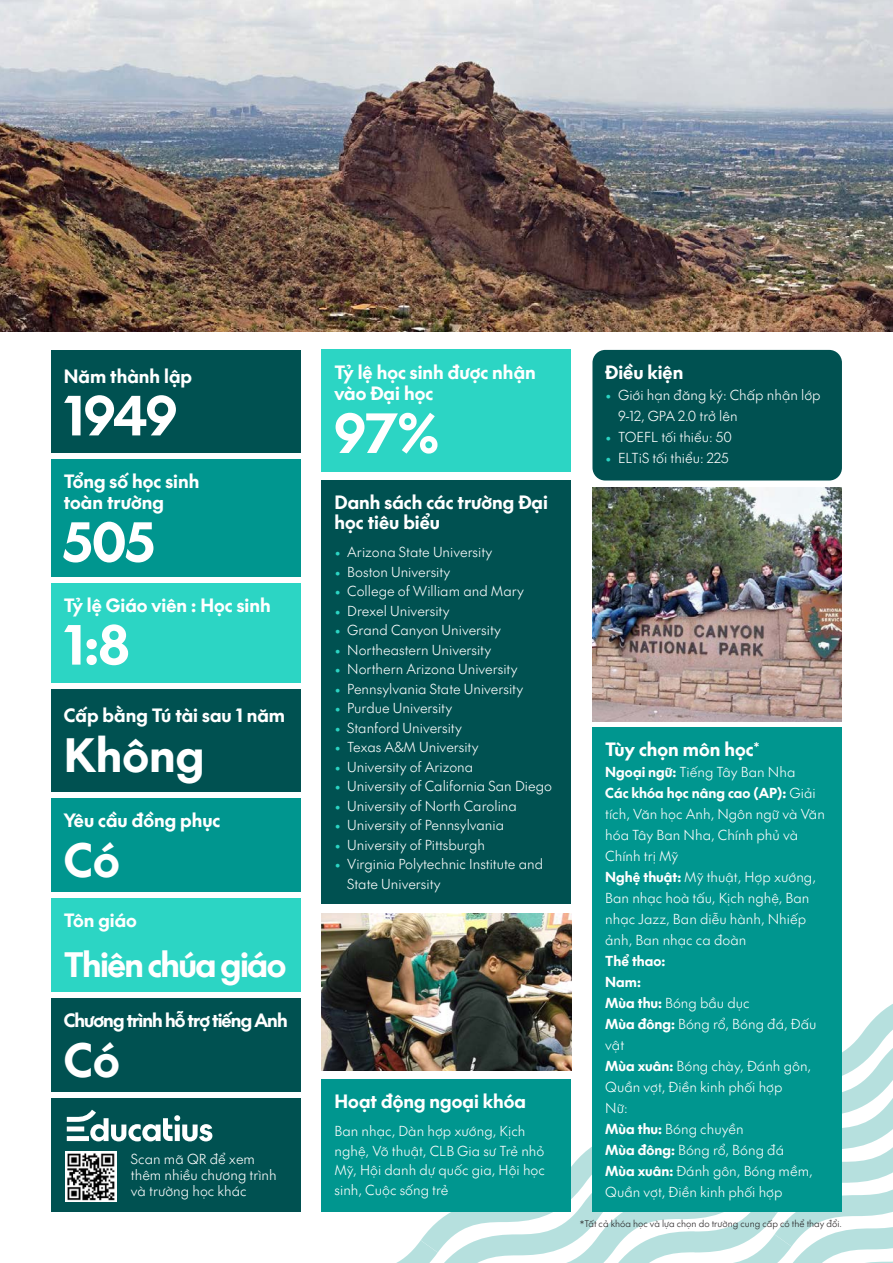
<style>
.page{position:relative;width:893px;height:1263px;background:#fff}
.page>*{position:absolute;margin:0;border:0;box-sizing:border-box;transform-origin:0 0}
.t1{font:52.5px "SVN The Future Bold";letter-spacing:-.005em;color:#fff}
.t2{font:45px "SVN The Future Bold";color:#fff}
.t3{font:33px "SVN The Future Bold";letter-spacing:-.05em;color:#fff}
.t4{font:18px/19.5px "SVN The Future Bold";color:#fff}
.t5{font:18px "SVN The Future Bold";letter-spacing:-.05em;color:#fff}
.t6{font:13.5px/21px "SVN The Future Light";color:#fff}
.t7{font:13.5px "SVN The Future Bold";color:#fff}
.Student_options{font:9px "SVN The Future Light";color:#231f20}
.s1{font-family:"The Future";font-weight:300;color:#2cd5c4}
.s2{font-family:"SVN The Future Bold"}
</style>
<div class="page">
<svg style="left:389px;top:992px;width:504px;height:271px"></svg>
<div style="left:322px;top:480px;width:249px;height:424px;background:#005151"></div>
<div style="left:592px;top:350px;width:250px;height:130px;background:#005151;border-radius:13px"></div>
<div style="left:592px;top:727px;width:250px;height:485px;background:#00968f"></div>
<div style="left:322px;top:1079px;width:249px;height:133px;background:#00968f"></div>
<div style="left:322px;top:350px;width:249px;height:122px;background:#2cd5c4"></div>
<div style="left:51px;top:459px;width:249px;height:118px;background:#00968f"></div>
<div style="left:51px;top:583px;width:249px;height:100px;background:#2cd5c4"></div>
<div style="left:51px;top:689px;width:249px;height:103px;background:#005151"></div>
<div style="left:51px;top:898px;width:249px;height:94px;background:#2cd5c4"></div>
<div style="left:51px;top:798px;width:249px;height:94px;background:#00968f"></div>
<div style="left:51px;top:350px;width:249px;height:102px;background:#005151"></div>
<div style="left:51px;top:1098px;width:249px;height:114px;background:#005151"></div>
<img style="left:66px;top:1151px;width:51px;height:51px">
<svg style="left:67px;top:1110px;width:145px;height:31px"></svg>
<div style="left:51px;top:998px;width:249px;height:94px;background:#005151"></div>
<img style="left:0;top:0;width:893px;height:332px">
<img style="left:592px;top:487px;width:250px;height:234px">
<img style="left:322px;top:914px;width:249px;height:156px">
<p class="t4" style="left:64px;top:365px;width:130px">Năm thành lập</p>
<p class="t1" style="left:64px;top:373px;width:115px">1949</p>
<p class="t4" style="left:64px;top:470px;width:137px">Tổng số học sinh</p>
<p class="t4" style="left:64px;top:491px;width:102px">toàn trường</p>
<p class="t1" style="left:64px;top:500px;width:92px">505</p>
<p class="t4" style="left:64px;top:594px;width:208px">Tỷ lệ Giáo viên : Học sinh</p>
<p class="t1" style="left:64px;top:602px;width:67px">1:8</p>
<p class="t4" style="left:64px;top:704px;width:223px">Cấp bằng Tú tài sau 1 năm</p>
<p class="t2" style="left:64px;top:719px;width:142px">Không</p>
<p class="t4" style="left:64px;top:809px;width:158px">Yêu cầu đồng phục</p>
<p class="t2" style="left:64px;top:823px;width:57px">Có</p>
<p class="t4" style="left:64px;top:909px;width:75px">Tôn giáo</p>
<p class="t3" style="left:64px;top:938px;width:224px">Thiên chúa giáo</p>
<p class="t5" style="left:64px;top:1006px;width:225px">Chương trình hỗ trợ tiếng Anh</p>
<p class="t2" style="left:64px;top:1023px;width:57px">Có</p>
<p class="t6" style="left:131px;top:1150px;width:147px;line-height:16.2px">Scan mã QR để xem thêm nhiều chương trình và trường học khác</p>
<p class="t4" style="left:334px;top:360px;width:203px;line-height:21.6px">Tỷ lệ học sinh được nhận vào Đại học</p>
<p class="t1" style="left:334px;top:391px;width:106px">97%</p>
<p class="t4" style="left:334px;top:491px;width:215px">Danh sách các trường Đại học tiêu biểu</p>
<p class="t6" style="left:334px;top:541px;width:159px"><span class="s1">•</span> Arizona State University</p>
<p class="t6" style="left:334px;top:560px;width:117px"><span class="s1">•</span> Boston University</p>
<p class="t6" style="left:334px;top:580px;width:191px"><span class="s1">•</span> College of William and Mary</p>
<p class="t6" style="left:334px;top:599px;width:117px"><span class="s1">•</span> Drexel University</p>
<p class="t6" style="left:334px;top:619px;width:168px"><span class="s1">•</span> Grand Canyon University</p>
<p class="t6" style="left:334px;top:638px;width:158px"><span class="s1">•</span> Northeastern University</p>
<p class="t6" style="left:334px;top:658px;width:184px"><span class="s1">•</span> Northern Arizona University</p>
<p class="t6" style="left:334px;top:677px;width:190px"><span class="s1">•</span> Pennsylvania State University</p>
<p class="t6" style="left:334px;top:697px;width:119px"><span class="s1">•</span> Purdue University</p>
<p class="t6" style="left:334px;top:716px;width:129px"><span class="s1">•</span> Stanford University</p>
<p class="t6" style="left:334px;top:736px;width:146px"><span class="s1">•</span> Texas A&amp;M University</p>
<p class="t6" style="left:334px;top:755px;width:140px"><span class="s1">•</span> University of Arizona</p>
<p class="t6" style="left:334px;top:775px;width:219px"><span class="s1">•</span> University of California San Diego</p>
<p class="t6" style="left:334px;top:794px;width:184px"><span class="s1">•</span> University of North Carolina</p>
<p class="t6" style="left:334px;top:814px;width:171px"><span class="s1">•</span> University of Pennsylvania</p>
<p class="t6" style="left:334px;top:833px;width:152px"><span class="s1">•</span> University of Pittsburgh</p>
<p class="t6" style="left:347px;top:853px;width:197px;line-height:19.5px;text-indent:-13px"><span class="s1">•</span> Virginia Polytechnic Institute and<br>State University</p>
<p class="t4" style="left:334px;top:1090px;width:193px">Hoạt động ngoại khóa</p>
<p class="t6" style="left:334px;top:1120px;width:212px;line-height:19.5px">Ban nhạc, Dàn hợp xướng, Kịch nghệ, Võ thuật, CLB Gia sư Trẻ nhỏ<br>Mỹ, Hội danh dự quốc gia, Hội học sinh, Cuộc sống trẻ</p>
<p class="t4" style="left:605px;top:361px;width:80px">Điều kiện</p>
<p class="t6" style="left:618px;top:383px;width:204px;text-indent:-13px"><span class="s1">•</span> Giới hạn đăng ký: Chấp nhận lớp<br>9-12, GPA 2.0 trở lên</p>
<p class="t6" style="left:605px;top:425px;width:128px"><span class="s1">•</span> TOEFL tối thiểu: 50</p>
<p class="t6" style="left:605px;top:446px;width:125px"><span class="s1">•</span> ELTiS tối thiểu: 225</p>
<p class="t4" style="left:605px;top:738px;width:156px">Tùy chọn môn học<sup>*</sup></p>
<p class="t6" style="left:605px;top:761px;width:192px"><span class="s2">Ngoại ngữ:</span> Tiếng Tây Ban Nha</p>
<p class="t6" style="left:605px;top:782px;width:221px"><span class="s2">Các khóa học nâng cao (AP):</span> Giải tích, Văn học Anh, Ngôn ngữ và Văn hóa Tây Ban Nha, Chính phủ và<br>Chính trị Mỹ</p>
<p class="t6" style="left:605px;top:866px;width:212px"><span class="s2">Nghệ thuật:</span> Mỹ thuật, Hợp xướng,<br>Ban nhạc hoà tấu, Kịch nghệ, Ban nhạc Jazz, Ban diễu hành, Nhiếp ảnh, Ban nhạc ca đoàn</p>
<p class="t7" style="left:605px;top:950px;width:62px">Thể thao:</p>
<p class="t7" style="left:605px;top:971px;width:37px">Nam:</p>
<p class="t6" style="left:605px;top:992px;width:146px"><span class="s2">Mùa thu:</span> Bóng bầu dục</p>
<p class="t6" style="left:605px;top:1013px;width:213px"><span class="s2">Mùa đông:</span> Bóng rổ, Bóng đá, Đấu vật</p>
<p class="t6" style="left:605px;top:1055px;width:207px"><span class="s2">Mùa xuân:</span> Bóng chày, Đánh gôn,<br>Quần vợt, Điền kinh phối hợp</p>
<p class="t6" style="left:605px;top:1097px;width:24px">Nữ:</p>
<p class="t6" style="left:605px;top:1118px;width:140px"><span class="s2">Mùa thu:</span> Bóng chuyền</p>
<p class="t6" style="left:605px;top:1139px;width:180px"><span class="s2">Mùa đông:</span> Bóng rổ, Bóng đá</p>
<p class="t6" style="left:605px;top:1160px;width:209px"><span class="s2">Mùa xuân:</span> Đánh gôn, Bóng mềm,<br>Quần vợt, Điền kinh phối hợp</p>
<p class="Student_options" style="left:580px;top:1217px;width:264px">*Tất cả khóa học và lựa chọn do trường cung cấp có thể thay đổi.</p>
</div>
